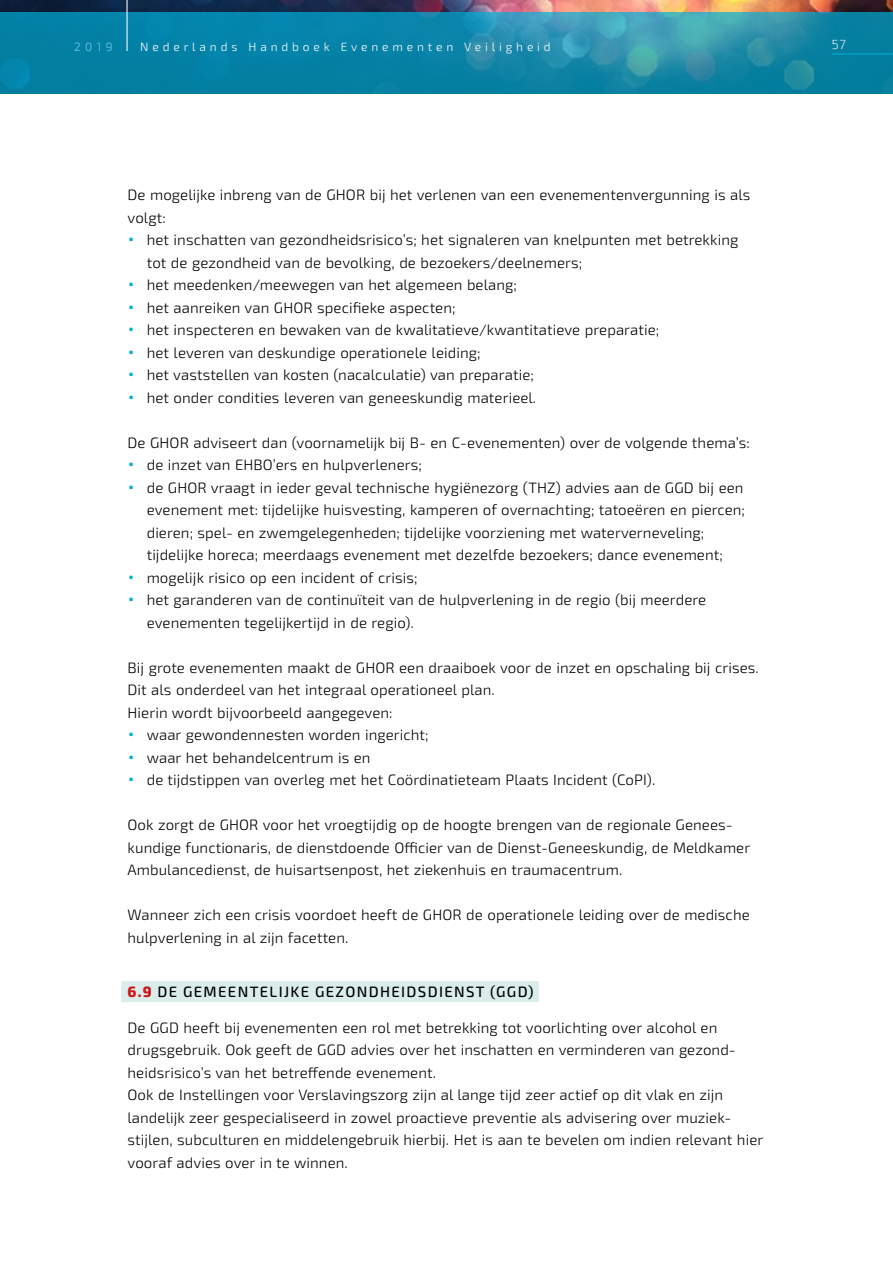
<style>
.page{position:relative;width:893px;height:1263px;background:#fff}
.page>*{position:absolute;margin:0;border:0;box-sizing:border-box;transform-origin:0 0}
.t1{font:300 15px/22.5px "Exo 2.0";letter-spacing:.005em;color:#000}
.t2{font:500 15px "Exo 2.0";letter-spacing:.09em;color:#000}
.t3{font:100 15px "Colaborate";color:#fff}
.t4{font:300 12px "Exo 2.0";letter-spacing:.32em;color:#fff}
.t5{font:300 12px "Exo 2.0";color:#6fc9e8}
.s1{font-size:21px;color:#00b0db}
.s2{font-weight:800;color:#cd171a}
</style>
<div class="page">
<img style="left:0;top:0;width:893px;height:12px">
<svg style="left:0;top:12px;width:893px;height:82px;background:#1287a7"></svg>
<hr style="left:127px;top:0;width:1px;height:51px;background:#fff">
<hr style="left:832px;top:53px;width:61px;height:2px;background:#00b0db">
<div style="left:121px;top:981px;width:418px;height:21px;background:#daedeb"></div>
<p class="t5" style="left:74px;top:40px;width:40px">2019</p>
<p class="t4" style="left:140px;top:40px;width:412px">Nederlands Handboek Evenementen Veiligheid</p>
<p class="t3" style="left:832px;top:36px;width:16px">57</p>
<p class="t1" style="left:128px;top:184px;width:624px">De mogelijke inbreng van de GHOR bij het verlenen van een evenementenvergunning is als volgt:</p>
<p class="t1" style="left:147px;top:229px;width:593px;text-indent:-19px"><span class="s1">•</span> het inschatten van gezondheidsrisico’s; het signaleren van knelpunten met betrekking tot de gezondheid van de bevolking, de bezoekers/deelnemers;</p>
<p class="t1" style="left:128px;top:274px;width:391px"><span class="s1">•</span> het meedenken/meewegen van het algemeen belang;</p>
<p class="t1" style="left:128px;top:296px;width:329px"><span class="s1">•</span> het aanreiken van GHOR specifieke aspecten;</p>
<p class="t1" style="left:128px;top:319px;width:533px"><span class="s1">•</span> het inspecteren en bewaken van de kwalitatieve/kwantitatieve preparatie;</p>
<p class="t1" style="left:128px;top:341px;width:354px"><span class="s1">•</span> het leveren van deskundige operationele leiding;</p>
<p class="t1" style="left:128px;top:364px;width:408px"><span class="s1">•</span> het vaststellen van kosten (nacalculatie) van preparatie;</p>
<p class="t1" style="left:128px;top:386px;width:410px"><span class="s1">•</span> het onder condities leveren van geneeskundig materieel.</p>
<p class="t1" style="left:128px;top:431px;width:624px">De GHOR adviseert dan (voornamelijk bij B- en C-evenementen) over de volgende thema’s:</p>
<p class="t1" style="left:128px;top:454px;width:296px"><span class="s1">•</span> de inzet van EHBO’ers en hulpverleners;</p>
<p class="t1" style="left:147px;top:476px;width:600px;text-indent:-19px"><span class="s1">•</span> de GHOR vraagt in ieder geval technische hygiënezorg (THZ) advies aan de GGD bij een evenement met: tijdelijke huisvesting, kamperen of overnachting; tatoeëren en piercen; dieren; spel- en zwemgelegenheden; tijdelijke voorziening met waterverneveling; tijdelijke horeca; meerdaags evenement met dezelfde bezoekers; dance evenement;</p>
<p class="t1" style="left:128px;top:566px;width:291px"><span class="s1">•</span> mogelijk risico op een incident of crisis;</p>
<p class="t1" style="left:147px;top:589px;width:561px;text-indent:-19px"><span class="s1">•</span> het garanderen van de continuïteit van de hulpverlening in de regio (bij meerdere evenementen tegelijkertijd in de regio).</p>
<p class="t1" style="left:128px;top:656px;width:633px">Bij grote evenementen maakt de GHOR een draaiboek voor de inzet en opschaling bij crises.<br>Dit als onderdeel van het integraal operationeel plan.<br>Hierin wordt bijvoorbeeld aangegeven:</p>
<p class="t1" style="left:128px;top:724px;width:303px"><span class="s1">•</span> waar gewondennesten worden ingericht;</p>
<p class="t1" style="left:128px;top:746px;width:245px"><span class="s1">•</span> waar het behandelcentrum is en</p>
<p class="t1" style="left:128px;top:769px;width:529px"><span class="s1">•</span> de tijdstippen van overleg met het Coördinatieteam Plaats Incident (CoPI).</p>
<p class="t1" style="left:128px;top:814px;width:624px">Ook zorgt de GHOR voor het vroegtijdig op de hoogte brengen van de regionale Genees&shy;kundige functionaris, de dienstdoende Officier van de Dienst-Geneeskundig, de Meldkamer<br>Ambulancedienst, de huisartsenpost, het ziekenhuis en traumacentrum.</p>
<p class="t1" style="left:128px;top:904px;width:624px">Wanneer zich een crisis voordoet heeft de GHOR de operationele leiding over de medische hulpverlening in al zijn facetten.</p>
<p class="t2" style="left:128px;top:982px;width:408px"><span class="s2">6.9</span> DE GEMEENTELIJKE GEZONDHEIDSDIENST (GGD)</p>
<p class="t1" style="left:128px;top:1016px;width:637px">De GGD heeft bij evenementen een rol met betrekking tot voorlichting over alcohol en drugsgebruik. Ook geeft de GGD advies over het inschatten en verminderen van gezond&shy;heidsrisico’s van het betreffende evenement.<br>Ook de Instellingen voor Verslavingszorg zijn al lange tijd zeer actief op dit vlak en zijn landelijk zeer gespecialiseerd in zowel proactieve preventie als advisering over muziek&shy;stijlen, subculturen en middelengebruik hierbij. Het is aan te bevelen om indien relevant hier vooraf advies over in te winnen.</p>
</div>
